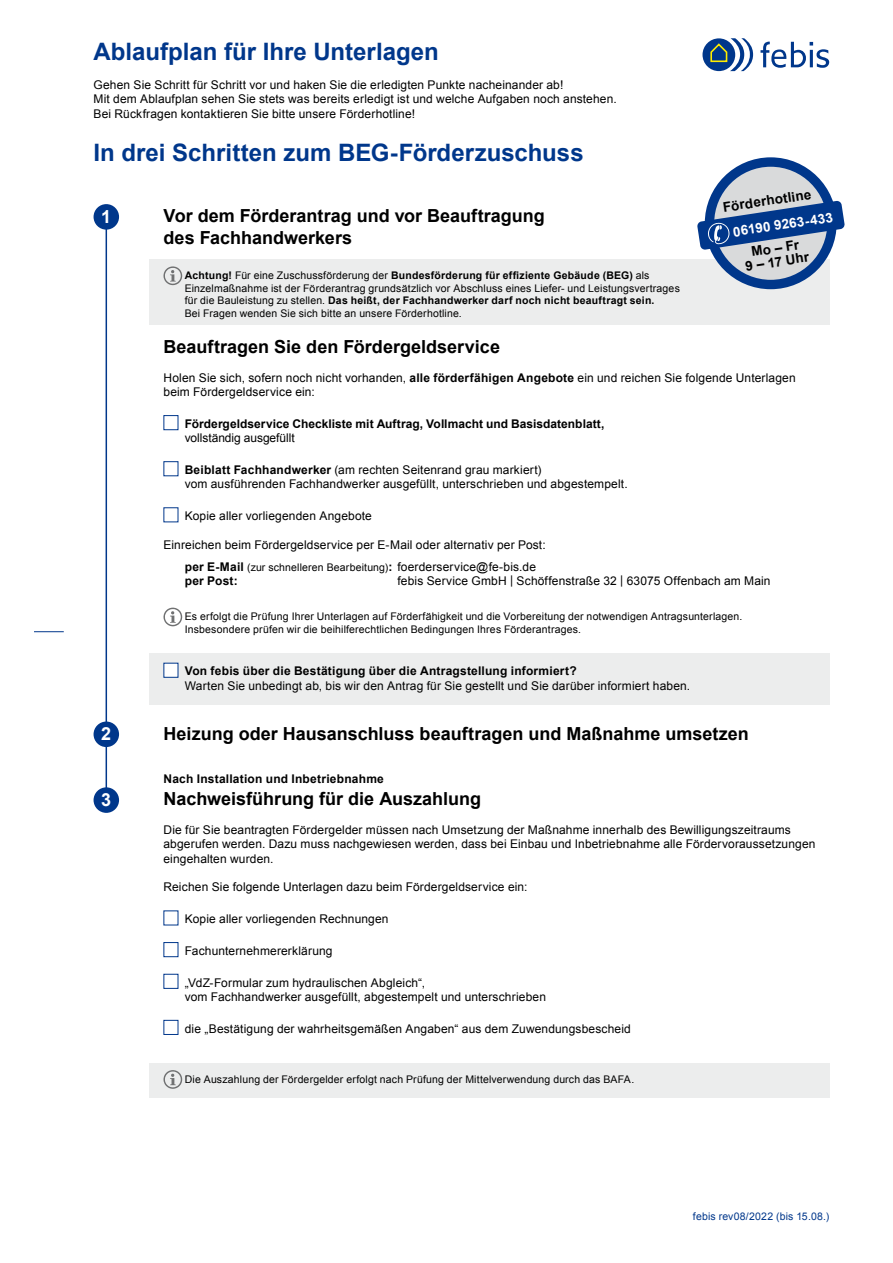
<style>
.page{position:relative;width:893px;height:1263px;background:#fff}
.page>*{position:absolute;margin:0;border:0;box-sizing:border-box;transform-origin:0 0}
.t1{font:700 24px "Arial";color:#00378b}
.t2{font:700 18px/21.6px "Arial";color:#000}
.t3{font:700 18px "Arial";color:#fff}
.t4{font:700 13.5px/13.5px "Arial";color:#000;text-align:center}
.t5{font:700 13.5px "Arial";color:#fff}
.t6{font:12px/14.4px "Arial";letter-spacing:.01em;color:#000}
.t7{font:700 12px "Arial";letter-spacing:.015em;color:#000}
.t8{font:10.5px/12.6px "Arial";letter-spacing:.015em;color:#000}
.t9{font:10.5px "Arial";letter-spacing:.015em;color:#00378b}
.s1{font-weight:700}
.s2{font-weight:700;font-size:12px}
.s3{font-size:12px}
</style>
<div class="page">
<hr style="left:34px;top:631px;width:30px;height:1px;background:#00378b">
<div style="left:149px;top:259px;width:680px;height:66px;background:#eceded"></div>
<div style="left:149px;top:654px;width:680px;height:51px;background:#eceded"></div>
<div style="left:149px;top:1063px;width:680px;height:34px;background:#eceded"></div>
<hr style="left:106px;top:222px;width:1px;height:580px;background:#00378b">
<svg style="left:163px;top:266px;width:19px;height:19px"></svg>
<div style="left:163px;top:415px;width:15px;height:15px;background:#fff;border:1px solid #00378b"></div>
<div style="left:163px;top:461px;width:15px;height:15px;background:#fff;border:1px solid #00378b"></div>
<svg style="left:163px;top:607px;width:19px;height:19px"></svg>
<div style="left:163px;top:663px;width:15px;height:15px;background:#fff;border:1px solid #00378b"></div>
<div style="left:163px;top:942px;width:15px;height:15px;background:#fff;border:1px solid #00378b"></div>
<div style="left:163px;top:974px;width:15px;height:15px;background:#fff;border:1px solid #00378b"></div>
<div style="left:163px;top:1020px;width:15px;height:15px;background:#fff;border:1px solid #00378b"></div>
<svg style="left:163px;top:1070px;width:19px;height:19px"></svg>
<div style="left:94px;top:204px;width:25px;height:26px;background:#00378b;border-radius:50%"></div>
<div style="left:94px;top:721px;width:25px;height:26px;background:#00378b;border-radius:50%"></div>
<div style="left:94px;top:787px;width:25px;height:26px;background:#00378b;border-radius:50%"></div>
<svg style="left:702px;top:38px;width:33px;height:33px"></svg>
<svg style="left:709px;top:38px;width:44px;height:33px"></svg>
<svg style="left:760px;top:42px;width:69px;height:26px"></svg>
<svg style="left:709px;top:162px;width:123px;height:122px;background:#b5becd"></svg>
<div style="left:705px;top:157px;width:132px;height:132px;border:9px solid #00378b;border-radius:50%"></div>
<svg style="left:697px;top:201px;width:148px;height:49px;background:#587aad"></svg>
<h1 class="t1" style="left:94px;top:36px;width:347px">Ablaufplan für Ihre Unterlagen</h1>
<p class="t6" style="left:94px;top:78px;width:525px">Gehen Sie Schritt für Schritt vor und haken Sie die erledigten Punkte nacheinander ab!<br>Mit dem Ablaufplan sehen Sie stets was bereits erledigt ist und welche Aufgaben noch anstehen.<br>Bei Rückfragen kontaktieren Sie bitte unsere Förderhotline!</p>
<h1 class="t1" style="left:94px;top:136px;width:492px">In drei Schritten zum BEG-Förderzuschuss</h1>
<h2 class="t3" style="left:101px;top:204px;width:12px">1</h2>
<h2 class="t3" style="left:101px;top:722px;width:12px">2</h2>
<h2 class="t3" style="left:101px;top:787px;width:12px">3</h2>
<p class="t4" style="left:722px;top:201px;width:90px;rotate:-9deg">Förderhotline</p>
<p class="t4" style="left:742px;top:247px;width:66px;rotate:-9deg">Mo – Fr<br>9 – 17 Uhr</p>
<h2 class="t2" style="left:163px;top:206px;width:383px">Vor dem Förderantrag und vor Beauftragung des Fachhandwerkers</h2>
<p class="t8" style="left:185px;top:269px;width:497px"><span class="s1">Achtung!</span> Für eine Zuschussförderung der <span class="s1">Bundesförderung für effiziente Gebäude (BEG)</span> als Einzelmaßnahme ist der Förderantrag grundsätzlich vor Abschluss eines Liefer- und Leistungsvertrages für die Bauleistung zu stellen. <span class="s1">Das heißt, der Fachhandwerker darf noch nicht beauftragt sein.<br></span>Bei Fragen wenden Sie sich bitte an unsere Förderhotline.</p>
<h2 class="t2" style="left:163px;top:336px;width:338px">Beauftragen Sie den Fördergeldservice</h2>
<p class="t6" style="left:163px;top:370px;width:634px">Holen Sie sich, sofern noch nicht vorhanden, <span class="s1">alle förderfähigen Angebote</span> ein und reichen Sie folgende Unterlagen beim Fördergeldservice ein:</p>
<p class="t7" style="left:185px;top:416px;width:421px">Fördergeldservice Checkliste mit Auftrag, Vollmacht und Basisdatenblatt,</p>
<p class="t6" style="left:185px;top:431px;width:111px">vollständig ausgefüllt</p>
<p class="t6" style="left:185px;top:463px;width:444px"><span class="s1">Beiblatt Fachhandwerker</span> (am rechten Seitenrand grau markiert)<br>vom ausführenden Fachhandwerker ausgefüllt, unterschrieben und abgestempelt.</p>
<p class="t6" style="left:185px;top:509px;width:189px">Kopie aller vorliegenden Angebote</p>
<p class="t6" style="left:163px;top:537px;width:384px">Einreichen beim Fördergeldservice per E-Mail oder alternativ per Post:</p>
<p class="t8" style="left:185px;top:561px;width:353px"><span class="s2">per E-Mail</span> (zur schnelleren Bearbeitung)<span class="s2">:</span> <span class="s3">foerderservice@fe-bis.de</span></p>
<p class="t7" style="left:185px;top:573px;width:54px">per Post:</p>
<p class="t6" style="left:397px;top:574px;width:375px">febis Service GmbH | Schöffenstraße 32 | 63075 Offenbach am Main</p>
<p class="t8" style="left:185px;top:610px;width:559px">Es erfolgt die Prüfung Ihrer Unterlagen auf Förderfähigkeit und die Vorbereitung der notwendigen Antragsunterlagen.<br>Insbesondere prüfen wir die beihilferechtlichen Bedingungen Ihres Förderantrages.</p>
<p class="t7" style="left:185px;top:663px;width:393px">Von febis über die Bestätigung über die Antragstellung informiert?</p>
<p class="t6" style="left:185px;top:678px;width:507px">Warten Sie unbedingt ab, bis wir den Antrag für Sie gestellt und Sie darüber informiert haben.</p>
<h2 class="t2" style="left:163px;top:724px;width:587px">Heizung oder Hausanschluss beauftragen und Maßnahme umsetzen</h2>
<p class="t7" style="left:163px;top:771px;width:222px">Nach Installation und Inbetriebnahme</p>
<h2 class="t2" style="left:163px;top:788px;width:319px">Nachweisführung für die Auszahlung</h2>
<p class="t6" style="left:163px;top:822px;width:653px">Die für Sie beantragten Fördergelder müssen nach Umsetzung der Maßnahme innerhalb des Bewilligungszeitraums abgerufen werden. Dazu muss nachgewiesen werden, dass bei Einbau und Inbetriebnahme alle Fördervoraussetzungen eingehalten wurden.</p>
<p class="t6" style="left:163px;top:880px;width:365px">Reichen Sie folgende Unterlagen dazu beim Fördergeldservice ein:</p>
<p class="t6" style="left:185px;top:912px;width:205px">Kopie aller vorliegenden Rechnungen</p>
<p class="t6" style="left:185px;top:943px;width:149px">Fachunternehmererklärung</p>
<p class="t6" style="left:185px;top:975px;width:363px">„VdZ-Formular zum hydraulischen Abgleich“,<br>vom Fachhandwerker ausgefüllt, abgestempelt und unterschrieben</p>
<p class="t6" style="left:185px;top:1021px;width:448px">die „Bestätigung der wahrheitsgemäßen Angaben“ aus dem Zuwendungsbescheid</p>
<p class="t5" style="left:732px;top:223px;width:102px;rotate:-9deg">06190 9263-433</p>
<p class="t8" style="left:185px;top:1073px;width:451px">Die Auszahlung der Fördergelder erfolgt nach Prüfung der Mittelverwendung durch das BAFA.</p>
<p class="t9" style="left:693px;top:1209px;width:138px">febis rev08/2022 (bis 15.08.)</p>
</div>
